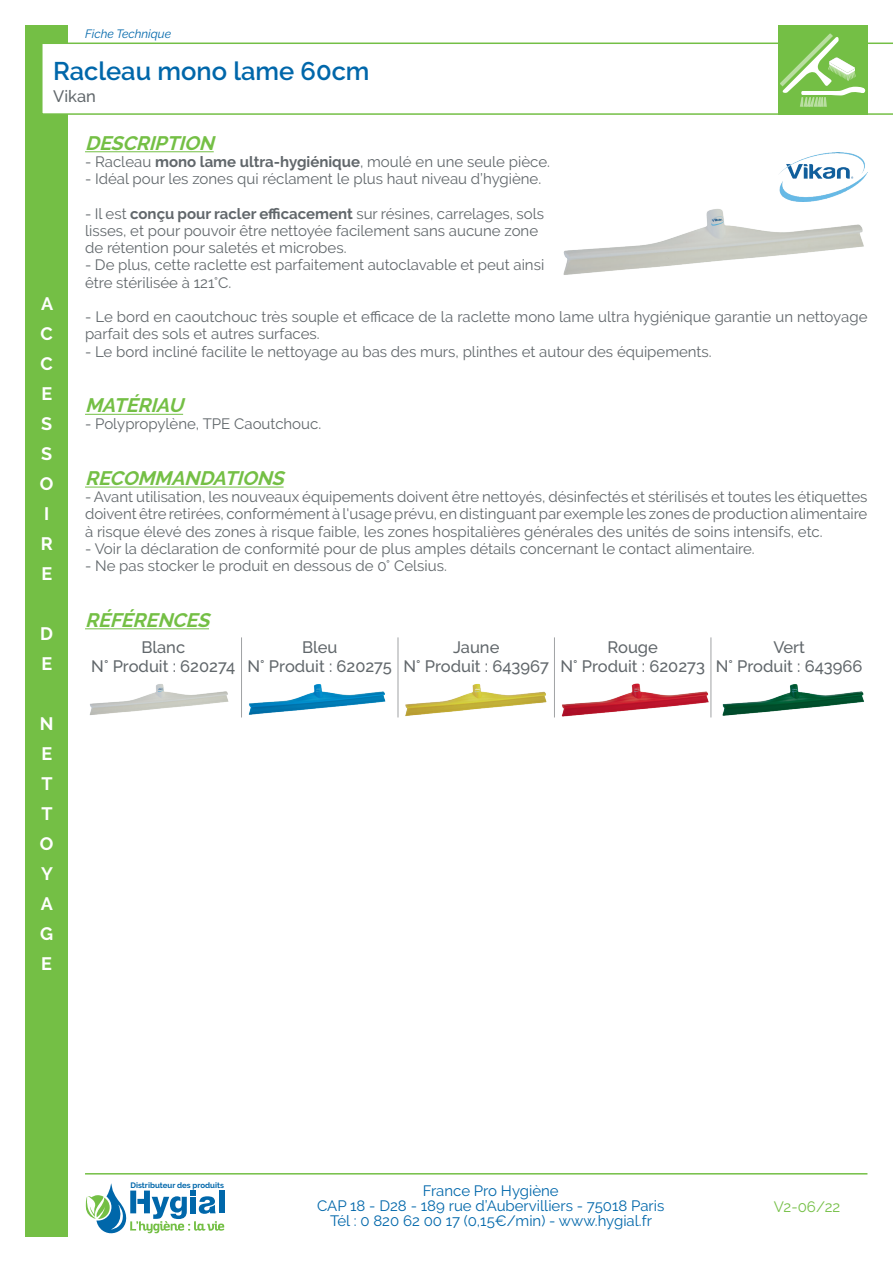
<style>
.page{position:relative;width:893px;height:1263px;background:#fff}
.page>*{position:absolute;margin:0;border:0;box-sizing:border-box;transform-origin:0 0}
.t1{font:600 25.5px "Raleway";color:#0067aa}
.t2{font:italic 700 19.5px "Raleway";color:#74bf45}
.t3{font:700 18px/30px "Raleway";color:#fff}
.t4{font:500 16.5px/19.5px "Raleway";color:#61676b;text-align:center}
.t5{font:15px/17.2px "Raleway";color:#61676b}
.t6{font:15px/15px "Raleway";color:#0067aa;text-align:center}
.t7{font:15px "Raleway";color:#74bf45}
.t8{font:italic 12px "Raleway";color:#0067aa}
.t9{font:700 7.8px "Raleway";color:#0067aa}
.s1{font-weight:700}
</style>
<div class="page">
<hr style="left:85px;top:1173px;width:782px;height:1px;background:#74bf45">
<div style="left:26px;top:26px;width:42px;height:1211px;background:#74bf45"></div>
<svg style="left:85px;top:1183px;width:139px;height:50px"></svg>
<svg style="left:42px;top:43px;width:851px;height:72px"></svg>
<div style="left:778px;top:26px;width:89px;height:89px;background:#74bf45"></div>
<hr style="left:85px;top:151px;width:129px;height:1px;background:#74bf45">
<hr style="left:85px;top:414px;width:98px;height:1px;background:#74bf45">
<hr style="left:85px;top:487px;width:199px;height:1px;background:#74bf45">
<hr style="left:85px;top:628px;width:124px;height:1px;background:#74bf45">
<img style="left:563px;top:209px;width:301px;height:66px">
<svg style="left:780px;top:34px;width:86px;height:73px"></svg>
<img style="left:89px;top:684px;width:140px;height:31px">
<img style="left:248px;top:684px;width:138px;height:31px">
<img style="left:405px;top:683px;width:142px;height:34px">
<img style="left:561px;top:682px;width:150px;height:35px">
<img style="left:722px;top:684px;width:142px;height:32px">
<img style="left:779px;top:152px;width:88px;height:49px">
<hr style="left:241px;top:637px;width:1px;height:80px;background:#a1a3a5">
<hr style="left:711px;top:637px;width:1px;height:80px;background:#a1a3a5">
<hr style="left:398px;top:637px;width:1px;height:80px;background:#a1a3a5">
<hr style="left:554px;top:637px;width:1px;height:80px;background:#a1a3a5">
<p class="t8" style="left:85px;top:27px;width:88px">Fiche Technique</p>
<h1 class="t1" style="left:53px;top:56px;width:318px">Racleau mono lame 60cm</h1>
<p class="t4" style="left:53px;top:86px;width:44px">Vikan</p>
<p class="t3" style="left:40px;top:289px;width:15px">A<br>C<br>C<br>E<br>S<br>S<br>O<br>I<br>R<br>E</p>
<p class="t3" style="left:40px;top:619px;width:14px">D<br>E</p>
<p class="t3" style="left:40px;top:709px;width:15px;text-align:justify">N E T T O Y A G E</p>
<h2 class="t2" style="left:85px;top:132px;width:136px">DESCRIPTION</h2>
<p class="t5" style="left:85px;top:153px;width:466px">- Racleau <span class="s1">mono lame ultra-hygiénique</span>, moulé en une seule pièce.</p>
<p class="t5" style="left:85px;top:170px;width:458px">- Idéal pour les zones qui réclament le plus haut niveau d’hygiène.</p>
<p class="t5" style="left:85px;top:205px;width:461px">- Il est <span class="s1">conçu pour racler efficacement</span> sur résines, carrelages, sols lisses, et pour pouvoir être nettoyée facilement sans aucune zone de rétention pour saletés et microbes.</p>
<p class="t5" style="left:85px;top:256px;width:461px">- De plus, cette raclette est parfaitement autoclavable et peut ainsi être stérilisée à 121°C.</p>
<p class="t5" style="left:85px;top:308px;width:784px">- Le bord en caoutchouc très souple et efficace de la raclette mono lame ultra hygiénique garantie un nettoyage parfait des sols et autres surfaces.</p>
<p class="t5" style="left:85px;top:343px;width:628px">- Le bord incliné facilite le nettoyage au bas des murs, plinthes et autour des équipements.</p>
<h2 class="t2" style="left:85px;top:394px;width:106px">MATÉRIAU</h2>
<p class="t5" style="left:85px;top:415px;width:238px">- Polypropylène, TPE Caoutchouc.</p>
<h2 class="t2" style="left:85px;top:467px;width:206px">RECOMMANDATIONS</h2>
<p class="t5" style="left:85px;top:488px;width:784px;text-align:justify">- Avant utilisation, les nouveaux équipements doivent être nettoyés, désinfectés et stérilisés et toutes les étiquettes doivent être retirées, conformément à l'usage prévu, en distinguant par exemple les zones de production alimentaire à risque élevé des zones à risque faible, les zones hospitalières générales des unités de soins intensifs, etc.</p>
<p class="t5" style="left:85px;top:540px;width:671px">- Voir la déclaration de conformité pour de plus amples détails concernant le contact alimentaire.</p>
<p class="t5" style="left:85px;top:557px;width:363px">- Ne pas stocker le produit en dessous de 0° Celsius.</p>
<h2 class="t2" style="left:85px;top:609px;width:131px">RÉFÉRENCES</h2>
<p class="t4" style="left:91px;top:637px;width:145px">Blanc<br>N° Produit : 620274</p>
<p class="t4" style="left:248px;top:637px;width:146px">Bleu<br>N° Produit : 620275</p>
<p class="t4" style="left:403px;top:637px;width:147px">Jaune<br>N° Produit : 643967</p>
<p class="t4" style="left:561px;top:637px;width:146px">Rouge<br>N° Produit : 620273</p>
<p class="t4" style="left:716px;top:637px;width:148px">Vert<br>N° Produit : 643966</p>
<p class="t9" style="left:130px;top:1180px;width:95px">Distributeur des produits</p>
<p class="t6" style="left:317px;top:1183px;width:349px">France Pro Hygiène<br>CAP 18 - D28 - 189 rue d’Aubervilliers - 75018 Paris<br>Tél : 0 820 62 00 17 (0,15€/min) - www.hygial.fr</p>
<p class="t7" style="left:774px;top:1198px;width:68px">V2-06/22</p>
</div>
